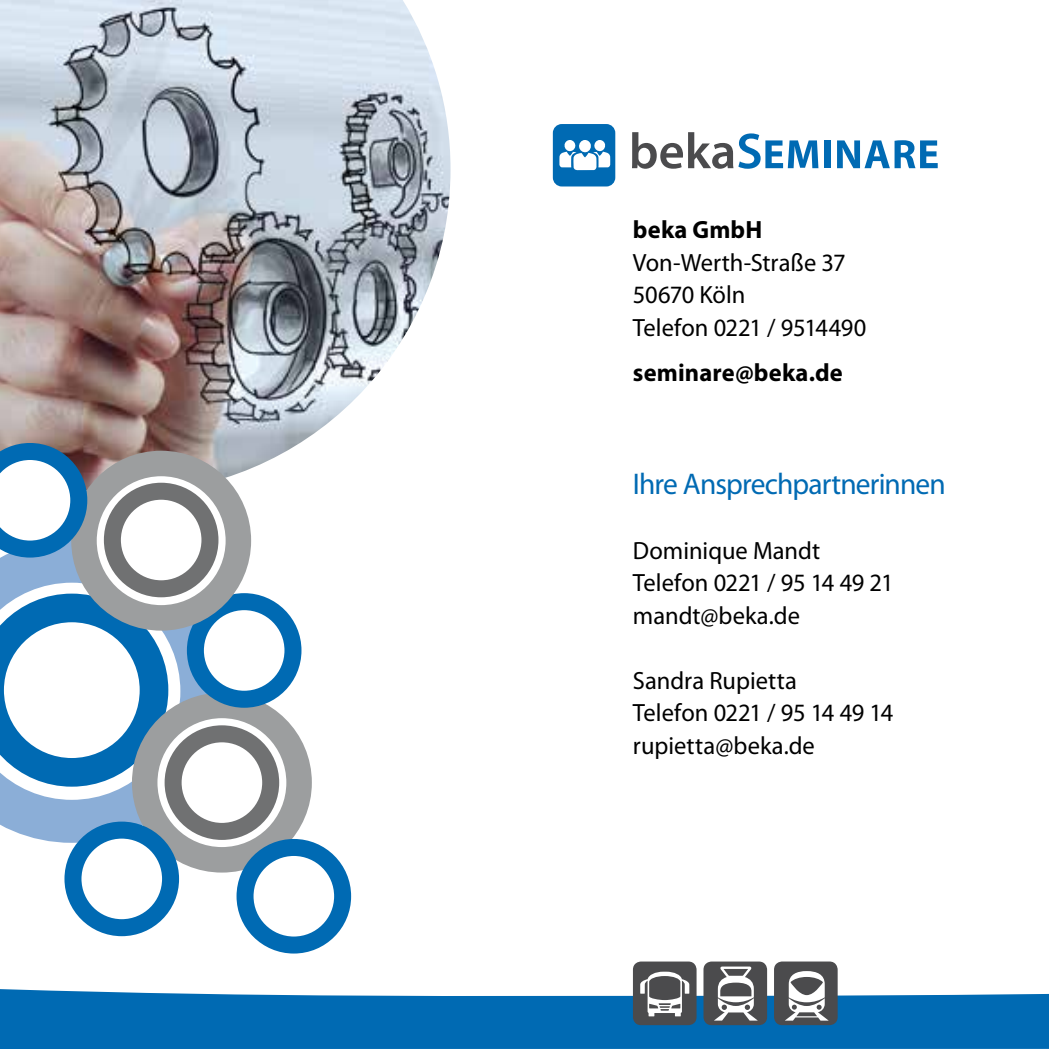
<style>
.page{position:relative;width:1049px;height:1049px;background:#fff}
.page>*{position:absolute;margin:0;border:0;box-sizing:border-box;transform-origin:0 0}
.t1{font:30px "Myriad Pro";letter-spacing:-.03em;color:#006ab3}
.t2{font:25px/32.5px "Myriad Pro";color:#000}
.t3{font:700 25px "Myriad Pro";letter-spacing:.01em;color:#000}
</style>
<div class="page">
<img style="left:0;top:0;width:450px;height:493px">
<svg style="left:0;top:557px;width:223px;height:286px"></svg>
<svg style="left:0;top:594px;width:168px;height:193px"></svg>
<svg style="left:145px;top:705px;width:154px;height:155px"></svg>
<div style="left:132px;top:693px;width:180px;height:179px;border:25px solid #9c9e9f;border-radius:50%"></div>
<svg style="left:195px;top:602px;width:98px;height:97px"></svg>
<div style="left:187px;top:593px;width:114px;height:115px;border:17px solid #006ab3;border-radius:50%"></div>
<svg style="left:73px;top:830px;width:98px;height:98px"></svg>
<div style="left:64px;top:821px;width:115px;height:115px;border:17px solid #006ab3;border-radius:50%"></div>
<svg style="left:84px;top:463px;width:154px;height:155px"></svg>
<div style="left:71px;top:451px;width:180px;height:180px;border:25px solid #9c9e9f;border-radius:50%"></div>
<svg style="left:112px;top:491px;width:98px;height:98px"></svg>
<div style="left:104px;top:483px;width:114px;height:114px;border:17px solid #707172;border-radius:50%"></div>
<svg style="left:0;top:443px;width:87px;height:114px"></svg>
<svg style="left:245px;top:847px;width:98px;height:98px"></svg>
<div style="left:237px;top:839px;width:114px;height:114px;border:17px solid #006ab3;border-radius:50%"></div>
<svg style="left:173px;top:734px;width:98px;height:97px"></svg>
<div style="left:165px;top:725px;width:114px;height:115px;border:17px solid #707172;border-radius:50%"></div>
<svg style="left:0;top:943px;width:1049px;height:106px;fill:#006ab3"></svg>
<div style="left:633px;top:961px;width:63px;height:64px;background:#4b4b4d;border-radius:8px"></div>
<div style="left:703px;top:961px;width:64px;height:64px;background:#4b4b4d;border-radius:8px"></div>
<div style="left:774px;top:961px;width:64px;height:64px;background:#4b4b4d;border-radius:8px"></div>
<svg style="left:640px;top:972px;width:49px;height:44px"></svg>
<svg style="left:715px;top:966px;width:42px;height:54px"></svg>
<svg style="left:785px;top:971px;width:43px;height:49px"></svg>
<svg style="left:632px;top:132px;width:186px;height:37px"></svg>
<div style="left:824px;top:140px;width:6px;height:28px;background:#006ab3"></div>
<svg style="left:837px;top:140px;width:101px;height:28px"></svg>
<svg style="left:553px;top:124px;width:62px;height:62px"></svg>
<p class="t3" style="left:633px;top:216px;width:131px">beka GmbH</p>
<p class="t2" style="left:633px;top:247px;width:235px">Von-Werth-Straße 37<br>50670 Köln<br>Telefon 0221 / 9514490</p>
<p class="t3" style="left:633px;top:359px;width:211px">seminare@beka.de</p>
<p class="t1" style="left:633px;top:467px;width:314px">Ihre Ansprechpartnerinnen</p>
<p class="t2" style="left:633px;top:535px;width:262px">Dominique Mandt<br>Telefon 0221 / 95 14 49 21 mandt@beka.de</p>
<p class="t2" style="left:633px;top:665px;width:262px">Sandra Rupietta<br>Telefon 0221 / 95 14 49 14 rupietta@beka.de</p>
</div>
